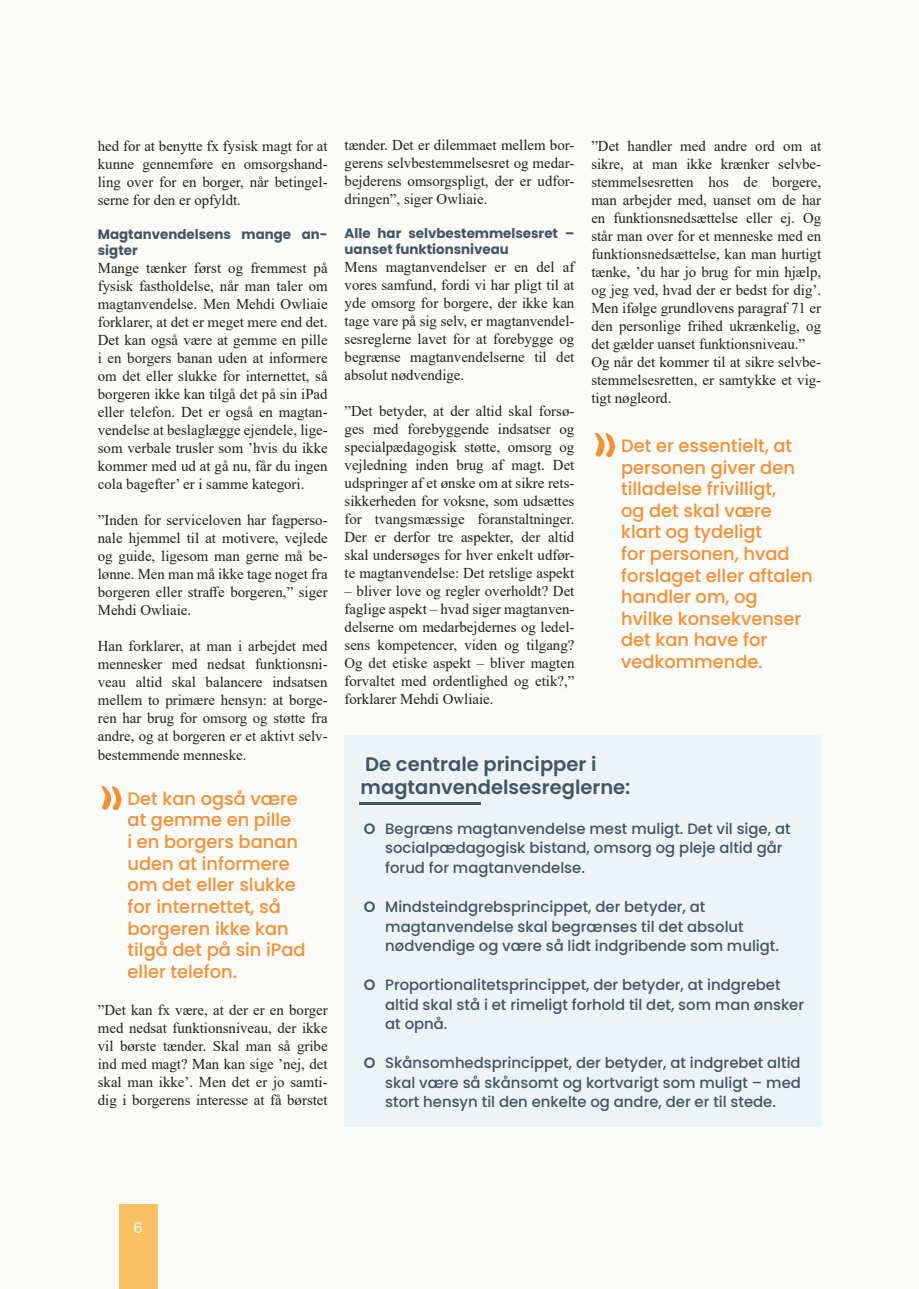
<style>
.page{position:relative;width:919px;height:1289px;background:#fff}
.page>*{position:absolute;margin:0;border:0;box-sizing:border-box;transform-origin:0 0}
.t1{font:64.05px "Mansalva";color:#f68f34}
.t2{font:600 19.5px/23.4px "Poppins";color:#425563}
.t3{font:500 18px/21.6px "Poppins";color:#f68f34}
.t4{font:15px/18px "Times New Roman";color:#231f20;text-align:justify}
.t5{font:500 15px/19.5px "Poppins";color:#425563}
.t6{font:14.55px "Poppins";color:#fff}
.t7{font:700 13.5px/16.2px "Poppins";color:#425563}
.s1{font-weight:600}
</style>
<div class="page">
<div style="left:0;top:0;width:904px;height:1288px;background:#fafaf6"></div>
<div style="left:904px;top:0;width:14px;height:1288px;background:#fafaf6"></div>
<div style="left:344px;top:735px;width:477px;height:391px;background:#edf4f8"></div>
<hr style="left:359px;top:802px;width:122px;height:2px;background:#425563">
<div style="left:119px;top:1203px;width:38px;height:85px;background:#f9c164"></div>
<p class="t4" style="left:98px;top:136px;width:231px">hed for at benytte fx fysisk magt for at kunne gennemføre en omsorgshand&shy;ling over for en borger, når betingel&shy;serne for den er opfyldt.</p>
<p class="t7" style="left:98px;top:226px;width:231px">Magtanvendelsens mange an&shy;sigter</p>
<p class="t4" style="left:98px;top:259px;width:231px">Mange tænker først og fremmest på fysisk fastholdelse, når man taler om magtanvendelse. Men Mehdi Owliaie forklarer, at det er meget mere end det.<br>Det kan også være at gemme en pille i en borgers banan uden at informere om det eller slukke for internettet, så borgeren ikke kan tilgå det på sin iPad eller telefon. Det er også en magtan&shy;vendelse at beslaglægge ejendele, lige&shy;som verbale trusler som ’hvis du ikke kommer med ud at gå nu, får du ingen cola bagefter’ er i samme kategori.</p>
<p class="t4" style="left:98px;top:511px;width:231px">”Inden for serviceloven har fagperso&shy;nale hjemmel til at motivere, vejlede og guide, ligesom man gerne må be&shy;lønne. Men man må ikke tage noget fra borgeren eller straffe borgeren,” siger Mehdi Owliaie.</p>
<p class="t4" style="left:98px;top:637px;width:231px">Han forklarer, at man i arbejdet med mennesker med nedsat funktionsni&shy;veau altid skal balancere indsatsen mellem to primære hensyn: at borge&shy;ren har brug for omsorg og støtte fra andre, og at borgeren er et aktivt selv&shy;bestemmende menneske.</p>
<p class="t1" style="left:98px;top:762px;width:29px">”</p>
<p class="t3" style="left:128px;top:787px;width:179px">Det kan også være at gemme en pille<br>i en borgers banan uden at informere om det eller slukke for internettet, så borgeren ikke kan tilgå det på sin iPad eller telefon.</p>
<p class="t4" style="left:98px;top:1000px;width:231px">”Det kan fx være, at der er en borger med nedsat funktionsniveau, der ikke vil børste tænder. Skal man så gribe ind med magt? Man kan sige ’nej, det skal man ikke’. Men det er jo samti&shy;dig i borgerens interesse at få børstet</p>
<p class="t4" style="left:344px;top:135px;width:231px">tænder. Det er dilemmaet mellem bor&shy;gerens selvbestemmelsesret og medar&shy;bejderens omsorgspligt, der er udfor&shy;dringen”, siger Owliaie.</p>
<p class="t7" style="left:344px;top:225px;width:231px">Alle har selvbestemmelsesret – uanset funktionsniveau</p>
<p class="t4" style="left:344px;top:258px;width:231px">Mens magtanvendelser er en del af vores samfund, fordi vi har pligt til at yde omsorg for borgere, der ikke kan tage vare på sig selv, er magtanvendel&shy;sesreglerne lavet for at forebygge og begrænse magtanvendelserne til det absolut nødvendige.</p>
<p class="t4" style="left:344px;top:402px;width:231px">”Det betyder, at der altid skal forsø&shy;ges med forebyggende indsatser og specialpædagogisk støtte, omsorg og vejledning inden brug af magt. Det udspringer af et ønske om at sikre rets&shy;sikkerheden for voksne, som udsættes for tvangsmæssige foranstaltninger.<br>Der er derfor tre aspekter, der altid skal undersøges for hver enkelt udfør&shy;te magtanvendelse: Det retslige aspekt</p>
<p class="t4" style="left:344px;top:582px;width:231px">– bliver love og regler overholdt? Det faglige aspekt – hvad siger magtanven&shy;delserne om medarbejdernes og ledel&shy;sens kompetencer, viden og tilgang?<br>Og det etiske aspekt – bliver magten forvaltet med ordentlighed og etik?,” forklarer Mehdi Owliaie.</p>
<p class="t4" style="left:591px;top:136px;width:231px">”Det handler med andre ord om at sikre, at man ikke krænker selvbe&shy;stemmelsesretten hos de borgere, man arbejder med, uanset om de har en funktionsnedsættelse eller ej. Og står man over for et menneske med en funktionsnedsættelse, kan man hurtigt tænke, ’du har jo brug for min hjælp, og jeg ved, hvad der er bedst for dig’.<br>Men ifølge grundlovens paragraf 71 er den personlige frihed ukrænkelig, og det gælder uanset funktionsniveau.”</p>
<p class="t4" style="left:591px;top:352px;width:231px">Og når det kommer til at sikre selvbe&shy;stemmelsesretten, er samtykke et vig&shy;tigt nøgleord.</p>
<p class="t1" style="left:591px;top:409px;width:29px">”</p>
<p class="t3" style="left:621px;top:435px;width:193px">Det er essentielt, at personen giver den tilladelse frivilligt,<br>og det skal være klart og tydeligt<br>for personen, hvad forslaget eller aftalen handler om, og hvilke konsekvenser det kan have for vedkommende.</p>
<p class="t2" style="left:360px;top:752px;width:271px">De centrale principper i magtanvendelsesreglerne:</p>
<p class="t5" style="left:385px;top:819px;width:407px;text-indent:-21px"><span class="s1">O</span> Begræns magtanvendelse mest muligt. Det vil sige, at socialpædagogisk bistand, omsorg og pleje altid går forud for magtanvendelse.</p>
<p class="t5" style="left:385px;top:897px;width:395px;text-indent:-21px"><span class="s1">O</span> Mindsteindgrebsprincippet, der betyder, at magtanvendelse skal begrænses til det absolut nødvendige og være så lidt indgribende som muligt.</p>
<p class="t5" style="left:385px;top:975px;width:420px;text-indent:-21px"><span class="s1">O</span> Proportionalitetsprincippet, der betyder, at indgrebet altid skal stå i et rimeligt forhold til det, som man ønsker at opnå.</p>
<p class="t5" style="left:385px;top:1053px;width:417px;text-align:justify;text-indent:-21px"><span class="s1">O</span> Skånsomhedsprincippet, der betyder, at indgrebet altid skal være så skånsomt og kortvarigt som muligt – med stort hensyn til den enkelte og andre, der er til stede.</p>
<p class="t6" style="left:134px;top:1219px;width:11px">6</p>
</div>
